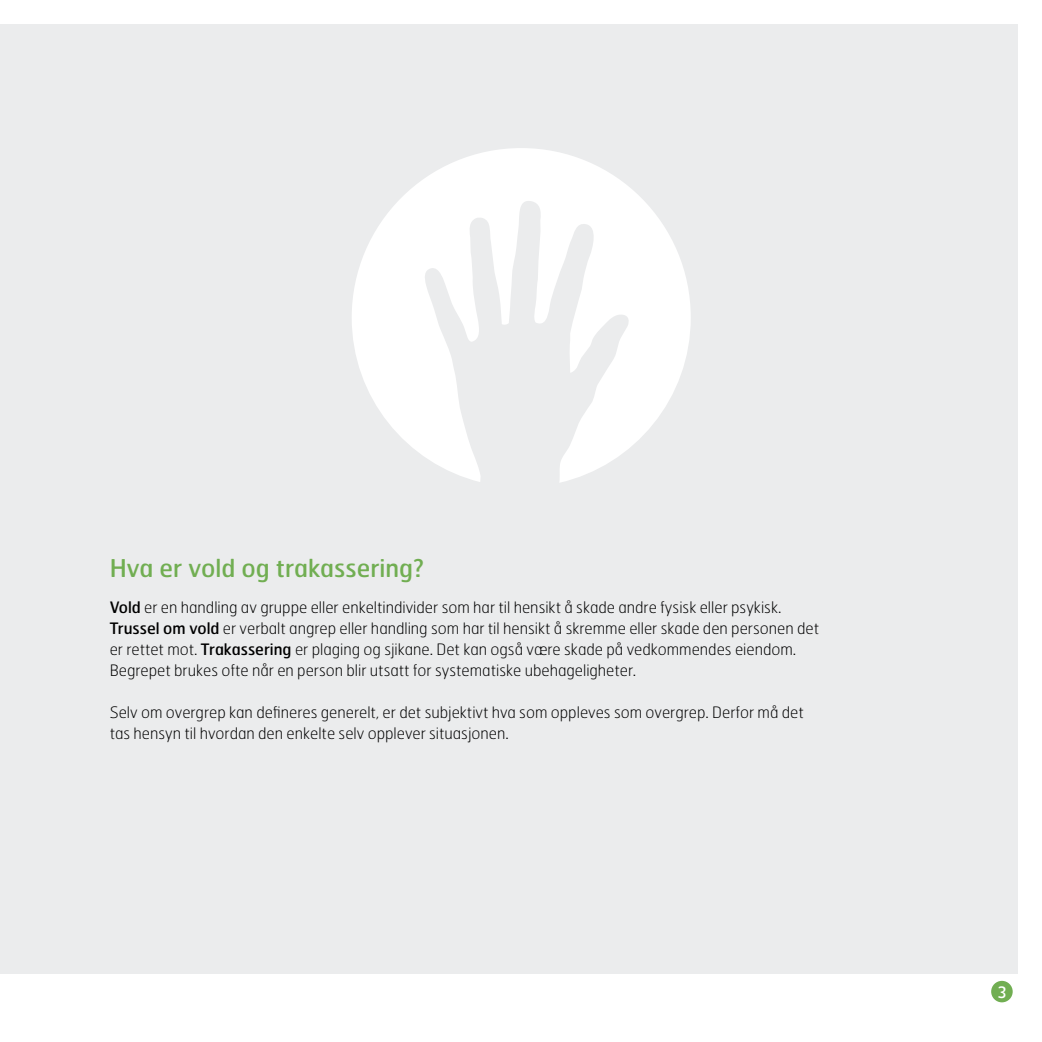
<style>
.page{position:relative;width:1042px;height:1042px;background:#fff}
.page>*{position:absolute;margin:0;border:0;box-sizing:border-box;transform-origin:0 0}
.t1{font:24.5px "Hermes";color:#71ae52}
.t2{font:100 15.75px/21px "Hermes";color:#000}
.t3{font:15.75px "Hermes";color:#fff}
.s1{font-weight:400}
</style>
<div class="page">
<div style="left:0;top:25px;width:1017px;height:949px;background:#ebeced"></div>
<div style="left:991px;top:981px;width:21px;height:21px;background:#71ae52;border-radius:50%"></div>
<svg style="left:352px;top:148px;width:339px;height:334px;fill:#fff"></svg>
<h1 class="t1" style="left:110px;top:552px;width:316px">Hva er vold og trakassering?</h1>
<p class="t2" style="left:110px;top:596px;width:711px"><span class="s1">Vold</span> er en handling av gruppe eller enkeltindivider som har til hensikt å skade andre fysisk eller psykisk.<br><span class="s1">Trussel om vold</span> er verbalt angrep eller handling som har til hensikt å skremme eller skade den personen det er rettet mot. <span class="s1">Trakassering</span> er plaging og sjikane. Det kan også være skade på vedkommendes eiendom.<br>Begrepet brukes ofte når en person blir utsatt for systematiske ubehageligheter.</p>
<p class="t2" style="left:110px;top:701px;width:696px">Selv om overgrep kan defineres generelt, er det subjektivt hva som oppleves som overgrep. Derfor må det tas hensyn til hvordan den enkelte selv opplever situasjonen.</p>
<p class="t3" style="left:998px;top:982px;width:10px">3</p>
</div>
